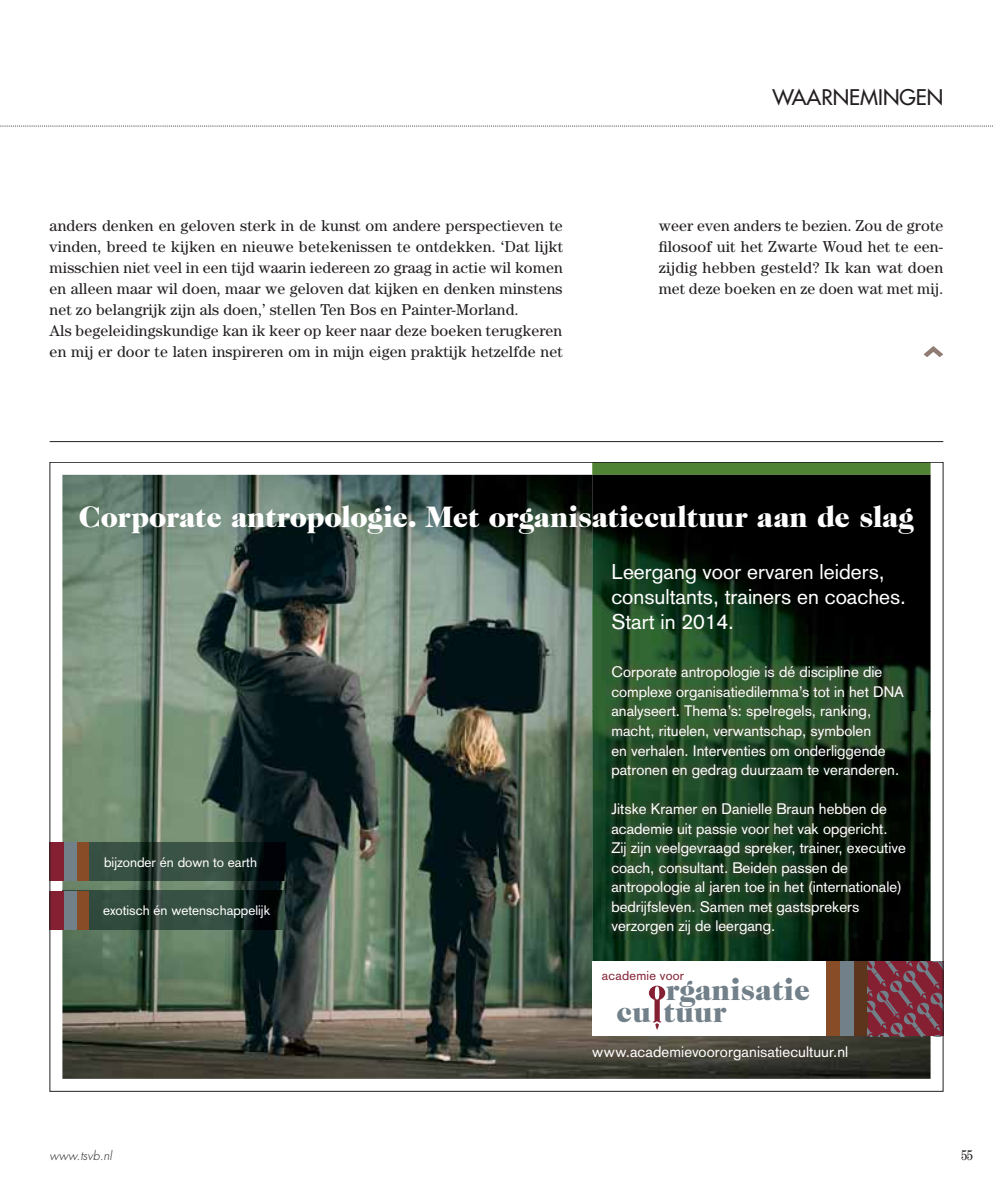
<style>
.page{position:relative;width:993px;height:1191px;background:#fff}
.page>*{position:absolute;margin:0;border:0;box-sizing:border-box;transform-origin:0 0}
.t1{font:900 30.97px "Caslon Two Twenty Four";color:#72808a}
.t2{font:900 29.93px "Caslon Two Twenty Four";letter-spacing:-.005em;color:#fff}
.t3{font:21px/25.2px "Akzidenz Grotesk";color:#fff}
.t4{font:500 21px "Futura Std";color:#231f20}
.t5{font:15.75px/21px "Century Std";letter-spacing:.01em;color:#231f20}
.t6{font:15.05px/19.4px "Akzidenz Grotesk";color:#fff}
.t7{font:condensed 14px "Century Std";color:#231f20}
.t8{font:13.47px "Akzidenz Grotesk";color:#fff}
.t9{font:12.78px "Akzidenz Grotesk";letter-spacing:.025em;color:#852033}
.t10{font:italic 300 12.25px "Futura Std";color:#231f20}
</style>
<div class="page">
<svg style="left:0;top:126px;width:991px;height:1px"></svg>
<svg style="left:923px;top:346px;width:20px;height:11px"></svg>
<hr style="left:50px;top:441px;width:893px;height:1px;background:#231f20">
<img style="left:62px;top:475px;width:868px;height:603px">
<div style="left:592px;top:462px;width:338px;height:13px;background:#508333"></div>
<img style="left:592px;top:475px;width:338px;height:236px">
<img style="left:592px;top:711px;width:56px;height:250px">
<img style="left:874px;top:711px;width:56px;height:250px">
<img style="left:648px;top:940px;width:226px;height:21px">
<img style="left:606px;top:661px;width:304px;height:279px">
<img style="left:89px;top:891px;width:195px;height:38px">
<div style="left:76px;top:891px;width:13px;height:38px;background:#884c27"></div>
<div style="left:64px;top:891px;width:12px;height:38px;background:#72808a"></div>
<div style="left:50px;top:891px;width:14px;height:38px;background:#852033"></div>
<img style="left:89px;top:842px;width:196px;height:38px">
<div style="left:76px;top:842px;width:13px;height:38px;background:#884c27"></div>
<div style="left:64px;top:842px;width:12px;height:38px;background:#72808a"></div>
<div style="left:50px;top:842px;width:14px;height:38px;background:#852033"></div>
<div style="left:592px;top:961px;width:351px;height:75px;background:#fff"></div>
<svg style="left:648px;top:985px;width:17px;height:45px"></svg>
<div style="left:853px;top:961px;width:14px;height:75px;background:#5d351c"></div>
<svg style="left:867px;top:961px;width:74px;height:75px;background:#7f3a4a"></svg>
<div style="left:839px;top:961px;width:14px;height:75px;background:#72808a"></div>
<div style="left:825px;top:961px;width:14px;height:75px;background:#884c27"></div>
<p class="t4" style="left:772px;top:85px;width:172px">WAARNEMINGEN</p>
<p class="t5" style="left:50px;top:217px;width:514px">anders denken en geloven sterk in de kunst om andere perspectieven te vinden, breed te kijken en nieuwe betekenissen te ontdekken. ‘Dat lijkt misschien niet veel in een tijd waarin iedereen zo graag in actie wil komen en alleen maar wil doen, maar we geloven dat kijken en denken minstens net zo belangrijk zijn als doen,’ stellen Ten Bos en Painter-Morland.<br>Als begeleidingskundige kan ik keer op keer naar deze boeken terugkeren en mij er door te laten inspireren om in mijn eigen praktijk hetzelfde net</p>
<p class="t5" style="left:658px;top:217px;width:286px;text-align:justify">weer even anders te bezien. Zou de grote filosoof uit het Zwarte Woud het te een&shy;zijdig hebben gesteld? Ik kan wat doen met deze boeken en ze doen wat met mij.</p>
<p class="t2" style="left:79px;top:505px;width:836px">Corporate antropologie. Met organisatiecultuur aan de slag</p>
<p class="t8" style="left:104px;top:857px;width:154px">bijzonder én down to earth</p>
<p class="t8" style="left:103px;top:905px;width:169px">exotisch én wetenschappelijk</p>
<p class="t3" style="left:611px;top:561px;width:296px">Leergang voor ervaren leiders, consultants, trainers en coaches.<br>Start in 2014.</p>
<p class="t6" style="left:611px;top:664px;width:294px">Corporate antropologie is dé discipline die complexe organisatiedilemma’s tot in het DNA analyseert. Thema’s: spelregels, ranking, macht, rituelen, verwantschap, symbolen<br>en verhalen. Interventies om onderliggende patronen en gedrag duurzaam te veranderen.</p>
<p class="t6" style="left:611px;top:800px;width:296px">Jitske Kramer en Danielle Braun hebben de academie uit passie voor het vak opgericht.<br>Zij zijn veelgevraagd spreker, trainer, executive coach, consultant. Beiden passen de antropologie al jaren toe in het (internationale) bedrijfsleven. Samen met gastsprekers verzorgen zij de leergang.</p>
<p class="t9" style="left:601px;top:970px;width:84px">academie voor</p>
<p class="t1" style="left:665px;top:977px;width:146px">rganisatie</p>
<p class="t1" style="left:616px;top:999px;width:111px">cu tuur</p>
<p class="t6" style="left:592px;top:1043px;width:257px">www.academievoororganisatiecultuur.nl</p>
<p class="t10" style="left:50px;top:1150px;width:64px">www.tsvb.nl</p>
<p class="t7" style="left:960px;top:1147px;width:13px">55</p>
</div>
